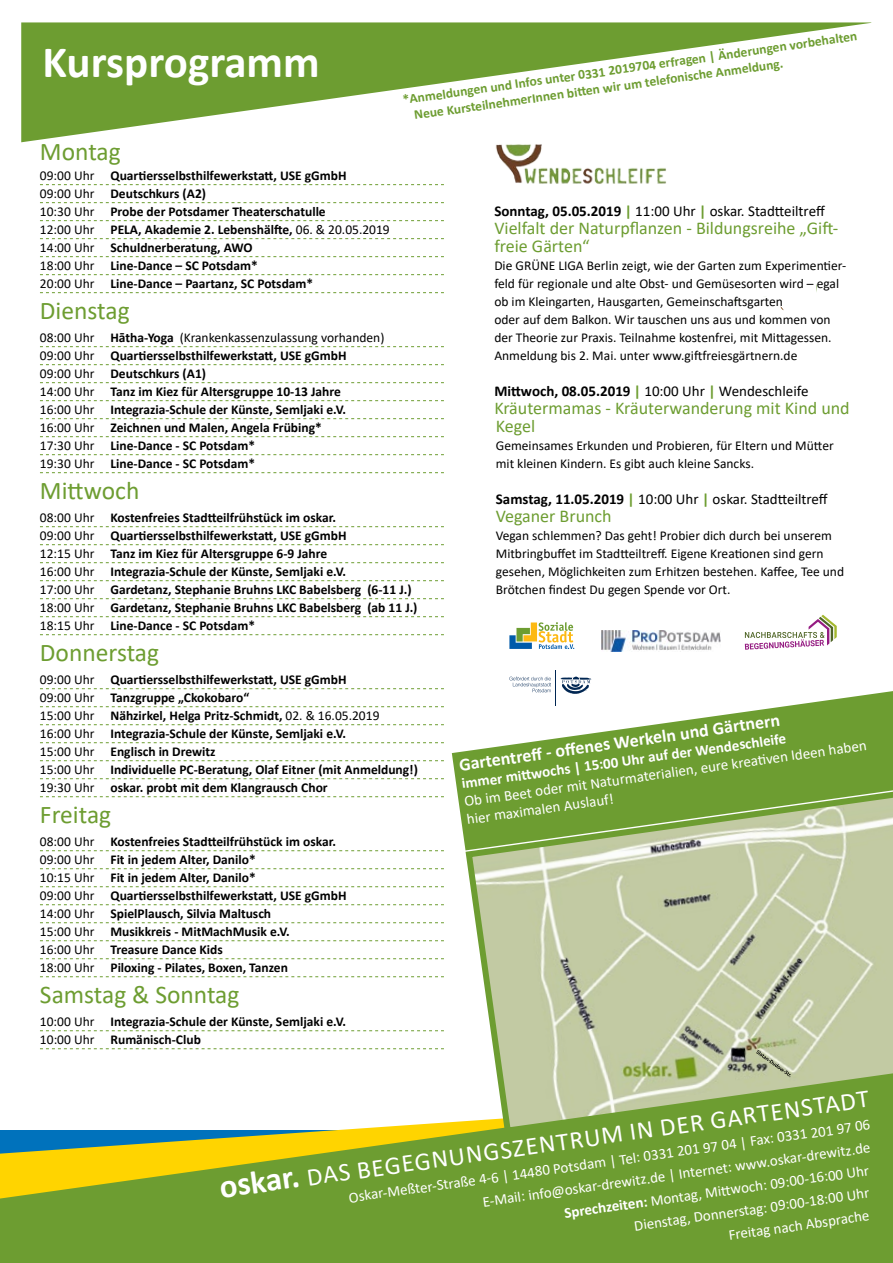
<style>
.page{position:relative;width:893px;height:1263px;background:#fff}
.page>*{position:absolute;margin:0;border:0;box-sizing:border-box;transform-origin:0 0}
.t1{font:700 45px "Calibri";color:#fff}
.t2{font:25.5px "Calibri";color:#6d9d31}
.t3{font:25.5px "Calibri";color:#fff}
.t4{font:18px/18px "Calibri";color:#6d9d31}
.t5{font:700 18px "Calibri";color:#fff}
.t6{font:15px/18px "Calibri";color:#fff}
.t7{font:15px "Calibri";color:#000}
.t8{font:700 15px "Calibri";color:#fff}
.t9{font:700 13.5px/18px "Calibri";color:#000}
.t10{font:13.5px/18px "Calibri";color:#000}
.t11{font:700 13.5px/16.5px "Calibri";color:#6d9d31}
.s1{font-weight:400}
.s2{font-weight:700}
.s3{font-weight:700;color:#6d9d31}
.s4{font-weight:700;font-size:33px}
</style>
<div class="page">
<svg style="left:21px;top:22px;width:850px;height:120px"></svg>
<svg style="left:0;top:1121px;width:893px;height:142px;background:#7da436"></svg>
<svg style="left:462px;top:850px;width:431px;height:287px;background:#bac699"></svg>
<img style="left:601px;top:630px;width:120px;height:21px">
<svg style="left:509px;top:622px;width:65px;height:27px"></svg>
<svg style="left:745px;top:615px;width:92px;height:35px"></svg>
<svg style="left:560px;top:676px;width:31px;height:15px"></svg>
<hr style="left:555px;top:670px;width:1px;height:35px;background:#002652">
<svg style="left:509px;top:677px;width:42px;height:14px"></svg>
<svg style="left:452px;top:691px;width:441px;height:159px"></svg>
<svg style="left:458px;top:698px;width:431px;height:150px;fill:#6d9d31"></svg>
<svg style="left:40px;top:184px;width:404px;height:1px"></svg>
<svg style="left:40px;top:202px;width:404px;height:1px"></svg>
<svg style="left:40px;top:220px;width:404px;height:1px"></svg>
<svg style="left:40px;top:238px;width:404px;height:1px"></svg>
<svg style="left:40px;top:256px;width:404px;height:1px"></svg>
<svg style="left:40px;top:274px;width:404px;height:1px"></svg>
<svg style="left:40px;top:292px;width:404px;height:1px"></svg>
<svg style="left:40px;top:346px;width:404px;height:1px"></svg>
<svg style="left:40px;top:364px;width:404px;height:1px"></svg>
<svg style="left:40px;top:382px;width:404px;height:1px"></svg>
<svg style="left:40px;top:400px;width:404px;height:1px"></svg>
<svg style="left:40px;top:418px;width:404px;height:1px"></svg>
<svg style="left:40px;top:436px;width:404px;height:1px"></svg>
<svg style="left:40px;top:454px;width:404px;height:1px"></svg>
<svg style="left:40px;top:472px;width:404px;height:1px"></svg>
<svg style="left:40px;top:526px;width:404px;height:1px"></svg>
<svg style="left:40px;top:544px;width:404px;height:1px"></svg>
<svg style="left:40px;top:562px;width:404px;height:1px"></svg>
<svg style="left:40px;top:580px;width:404px;height:1px"></svg>
<svg style="left:40px;top:598px;width:404px;height:1px"></svg>
<svg style="left:40px;top:616px;width:404px;height:1px"></svg>
<svg style="left:40px;top:634px;width:404px;height:1px"></svg>
<svg style="left:40px;top:688px;width:404px;height:1px"></svg>
<svg style="left:40px;top:706px;width:404px;height:1px"></svg>
<svg style="left:40px;top:724px;width:404px;height:1px"></svg>
<svg style="left:40px;top:742px;width:404px;height:1px"></svg>
<svg style="left:40px;top:760px;width:404px;height:1px"></svg>
<svg style="left:40px;top:778px;width:404px;height:1px"></svg>
<svg style="left:40px;top:796px;width:404px;height:1px"></svg>
<svg style="left:40px;top:850px;width:404px;height:1px"></svg>
<svg style="left:40px;top:868px;width:404px;height:1px"></svg>
<svg style="left:40px;top:886px;width:404px;height:1px"></svg>
<svg style="left:40px;top:904px;width:404px;height:1px"></svg>
<svg style="left:40px;top:922px;width:404px;height:1px"></svg>
<svg style="left:40px;top:940px;width:404px;height:1px"></svg>
<svg style="left:40px;top:958px;width:404px;height:1px"></svg>
<svg style="left:40px;top:976px;width:404px;height:1px"></svg>
<svg style="left:40px;top:1030px;width:404px;height:1px"></svg>
<svg style="left:40px;top:1048px;width:404px;height:1px"></svg>
<img style="left:488px;top:133px;width:193px;height:51px">
<h1 class="t1" style="left:43px;top:31px;width:279px">Kursprogramm</h1>
<p class="t11" style="left:411px;top:90px;width:451px;text-indent:-9px;rotate:-8deg">*Anmeldungen und Infos unter 0331 2019704 erfragen | Änderungen vorbehalten<br>Neue KursteilnehmerInnen bitt en wir um telefonische Anmeldung.</p>
<h2 class="t2" style="left:40px;top:134px;width:82px">Montag</h2>
<p class="t9" style="left:40px;top:166px;width:351px"><span class="s1">09:00 Uhr</span> Quartiersselbsthilfewerkstatt, USE gGmbH<br><span class="s1">09:00 Uhr</span> Deutschkurs (A2)<br><span class="s1">10:30 Uhr</span> Probe der Potsdamer Theaterschatulle<br><span class="s1">12:00 Uhr</span> PELA, Akademie 2. Lebenshälfte, <span class="s1">06. &amp; 20.05.2019<br>14:00 Uhr</span> Schuldnerberatung, AWO<br><span class="s1">18:00 Uhr</span> Line-Dance – SC Potsdam*<br><span class="s1">20:00 Uhr</span> Line-Dance – Paartanz, SC Potsdam*</p>
<h2 class="t2" style="left:40px;top:293px;width:91px">Dienstag</h2>
<p class="t9" style="left:40px;top:328px;width:346px"><span class="s1">08:00 Uhr</span> Hātha-Yoga <span class="s1">(Krankenkassenzulassung vorhanden)<br>09:00 Uhr</span> Quartiersselbsthilfewerkstatt, USE gGmbH<br><span class="s1">09:00 Uhr</span> Deutschkurs (A1)<br><span class="s1">14:00 Uhr</span> Tanz im Kiez für Altersgruppe 10-13 Jahre<br><span class="s1">16:00 Uhr</span> Integrazia-Schule der Künste, Semljaki e.V.<br><span class="s1">16:00 Uhr</span> Zeichnen und Malen, Angela Frübing*<br><span class="s1">17:30 Uhr</span> Line-Dance - SC Potsdam*<br><span class="s1">19:30 Uhr</span> Line-Dance - SC Potsdam*</p>
<h2 class="t2" style="left:40px;top:473px;width:101px">Mittwoch</h2>
<p class="t9" style="left:40px;top:508px;width:379px"><span class="s1">08:00 Uhr</span> Kostenfreies Stadtteilfrühstück im oskar.<br><span class="s1">09:00 Uhr</span> Quartiersselbsthilfewerkstatt, USE gGmbH<br><span class="s1">12:15 Uhr</span> Tanz im Kiez für Altersgruppe 6-9 Jahre<br><span class="s1">16:00 Uhr</span> Integrazia-Schule der Künste, Semljaki e.V.<br><span class="s1">17:00 Uhr</span> Gardetanz, Stephanie Bruhns LKC Babelsberg (6-11 J.)<br><span class="s1">18:00 Uhr</span> Gardetanz, Stephanie Bruhns LKC Babelsberg (ab 11 J.)<br><span class="s1">18:15 Uhr</span> Line-Dance - SC Potsdam*</p>
<h2 class="t2" style="left:40px;top:635px;width:121px">Donnerstag</h2>
<p class="t9" style="left:40px;top:670px;width:379px"><span class="s1">09:00 Uhr</span> Quartiersselbsthilfewerkstatt, USE gGmbH<br><span class="s1">09:00 Uhr</span> Tanzgruppe „Ckokobaro“<br><span class="s1">15:00 Uhr</span> Nähzirkel, Helga Pritz-Schmidt, <span class="s1">02. &amp; 16.05.2019<br>16:00 Uhr</span> Integrazia-Schule der Künste, Semljaki e.V.<br><span class="s1">15:00 Uhr</span> Englisch in Drewitz<br><span class="s1">15:00 Uhr</span> Individuelle PC-Beratung, Olaf Eitner (mit Anmeldung!)<br><span class="s1">19:30 Uhr</span> oskar. probt mit dem Klangrausch Chor</p>
<h2 class="t2" style="left:40px;top:797px;width:73px">Freitag</h2>
<p class="t9" style="left:40px;top:832px;width:308px"><span class="s1">08:00 Uhr</span> Kostenfreies Stadtteilfrühstück im oskar.<br><span class="s1">09:00 Uhr</span> Fit in jedem Alter, Danilo*<br><span class="s1">10:15 Uhr</span> Fit in jedem Alter, Danilo*<br><span class="s1">09:00 Uhr</span> Quartiersselbsthilfewerkstatt, USE gGmbH <span class="s1">14:00 Uhr</span> SpielPlausch, Silvia Maltusch<br><span class="s1">15:00 Uhr</span> Musikkreis - MitMachMusik e.V.<br><span class="s1">16:00 Uhr</span> Treasure Dance Kids<br><span class="s1">18:00 Uhr</span> Piloxing - Pilates, Boxen, Tanzen</p>
<h2 class="t2" style="left:40px;top:977px;width:201px">Samstag &amp; Sonntag</h2>
<p class="t9" style="left:40px;top:1012px;width:308px"><span class="s1">10:00 Uhr</span> Integrazia-Schule der Künste, Semljaki e.V.<br><span class="s1">10:00 Uhr</span> Rumänisch-Club</p>
<p class="t7" style="left:494px;top:201px;width:332px"><span class="s2">Sonntag, 05.05.2019</span> <span class="s3">|</span> 11:00 Uhr <span class="s3">|</span> oskar. Stadtteiltreff</p>
<h3 class="t4" style="left:494px;top:219px;width:346px">Vielfalt der Naturpflanzen - Bildungsreihe „Gift&shy;freie Gärten“</h3>
<p class="t10" style="left:494px;top:256px;width:353px">Die GRÜNE LIGA Berlin zeigt, wie der Garten zum Experimentier&shy;feld für regionale und alte Obst- und Gemüsesorten wird – egal ob im Kleingarten, Hausgarten, Gemeinschaftsgarten<br>oder auf dem Balkon. Wir tauschen uns aus und kommen von der Theorie zur Praxis. Teilnahme kostenfrei, mit Mittagessen.<br>Anmeldung bis 2. Mai. unter www.giftfreiesgärtnern.de</p>
<p class="t7" style="left:494px;top:381px;width:316px"><span class="s2">Mittwoch, 08.05.2019</span> <span class="s3">|</span> 10:00 Uhr <span class="s3">|</span> Wendeschleife</p>
<h3 class="t4" style="left:494px;top:399px;width:357px">Kräutermamas - Kräuterwanderung mit Kind und<br>Kegel</h3>
<p class="t10" style="left:496px;top:436px;width:339px">Gemeinsames Erkunden und Probieren, für Eltern und Mütter mit kleinen Kindern. Es gibt auch kleine Sancks.</p>
<p class="t7" style="left:496px;top:489px;width:333px"><span class="s2">Samstag, 11.05.2019</span> <span class="s3">|</span> 10:00 Uhr <span class="s3">|</span> oskar. Stadtteiltreff</p>
<h3 class="t4" style="left:496px;top:507px;width:117px">Veganer Brunch</h3>
<p class="t10" style="left:496px;top:526px;width:350px">Vegan schlemmen? Das geht! Probier dich durch bei unserem Mitbringbuffet im Stadtteiltreff. Eigene Kreationen sind gern gesehen, Möglichkeiten zum Erhitzen bestehen. Kaffee, Tee und Brötchen findest Du gegen Spende vor Ort.</p>
<h3 class="t5" style="left:457px;top:752px;width:325px;rotate:-8deg">Gartentreff - off enes Werkeln und Gärtnern</h3>
<p class="t8" style="left:460px;top:773px;width:329px;rotate:-8deg">immer mitt wochs | 15:00 Uhr auf der Wendeschleife</p>
<p class="t6" style="left:463px;top:792px;width:408px;rotate:-8deg">Ob im Beet oder mit Naturmaterialien, eure kreati ven Ideen haben hier maximalen Auslauf!</p>
<h2 class="t3" style="left:218px;top:1172px;width:657px;rotate:-8deg"><span class="s4">oskar.</span> DAS BEGEGNUNGSZENTRUM IN DER GARTENSTADT</h2>
<p class="t6" style="left:348px;top:1188px;width:528px;rotate:-8deg">Oskar-Meßter-Straße 4-6 | 14480 Potsdam | Tel: 0331 201 97 04 | Fax: 0331 201 97 06</p>
<p class="t6" style="left:481px;top:1192px;width:393px;rotate:-8deg">E-Mail: info@oskar-drewitz.de | Internet: www.oskar-drewitz.de</p>
<p class="t6" style="left:563px;top:1203px;width:309px;rotate:-8deg"><span class="s2">Sprechzeiten:</span> Montag, Mitt woch: 09:00-16:00 Uhr</p>
<p class="t6" style="left:633px;top:1216px;width:239px;rotate:-8deg">Dienstag, Donnerstag: 09:00-18:00 Uhr</p>
<p class="t6" style="left:727px;top:1226px;width:144px;rotate:-8deg">Freitag nach Absprache</p>
</div>
